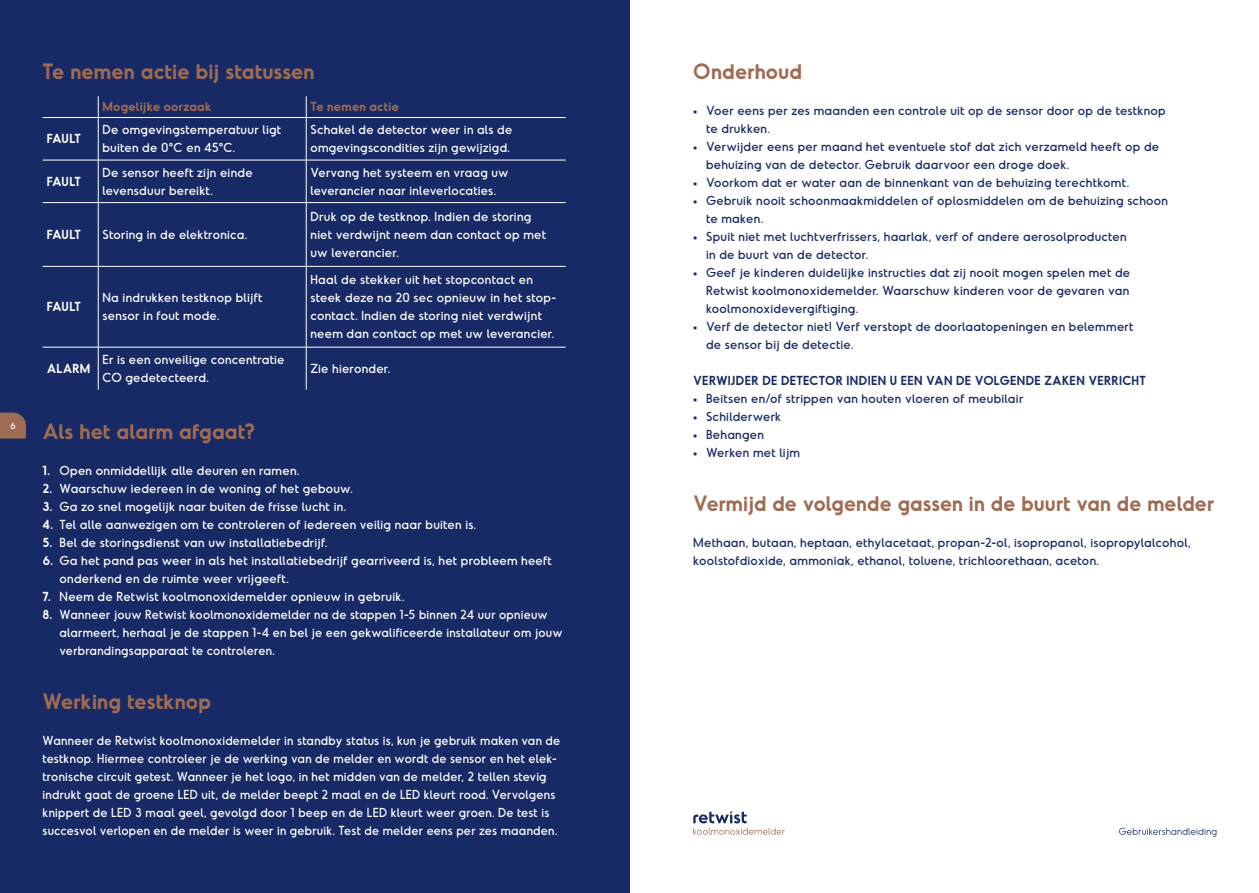
<style>
.page{position:relative;width:1259px;height:893px;background:#fff}
.page>*{position:absolute;margin:0;border:0;box-sizing:border-box;transform-origin:0 0}
.t1{font:600 21px "Odudo";letter-spacing:.005em;color:#9f6c53}
.t2{font:12.3px/18px "Odudo";letter-spacing:.02em;color:#fff}
.t3{font:12.3px/18px "Odudo";letter-spacing:.025em;color:#182a65}
.t4{font:600 12.3px "Odudo";letter-spacing:.025em;color:#182a65}
.t5{font:600 12.3px "Odudo";letter-spacing:.02em;color:#9f6c53}
.t6{font:600 12.3px "Odudo";letter-spacing:-.02em;color:#fff}
.t7{font:9px "Odudo";color:#fff}
.s1{font-weight:600}
</style>
<div class="page">
<div style="left:0;top:0;width:629px;height:893px;background:#182a65"></div>
<svg style="left:98px;top:96px;width:1px;height:21px"></svg>
<svg style="left:306px;top:96px;width:1px;height:21px"></svg>
<hr style="left:43px;top:117px;width:55px;height:1px;background:#fff">
<hr style="left:98px;top:117px;width:208px;height:1px;background:#fff">
<hr style="left:98px;top:118px;width:1px;height:42px;background:#fff">
<hr style="left:306px;top:117px;width:260px;height:1px;background:#fff">
<hr style="left:306px;top:118px;width:1px;height:42px;background:#fff">
<hr style="left:43px;top:160px;width:55px;height:1px;background:#fff">
<hr style="left:98px;top:160px;width:208px;height:1px;background:#fff">
<hr style="left:98px;top:160px;width:1px;height:42px;background:#fff">
<hr style="left:306px;top:160px;width:260px;height:1px;background:#fff">
<hr style="left:306px;top:160px;width:1px;height:42px;background:#fff">
<hr style="left:43px;top:202px;width:55px;height:1px;background:#fff">
<hr style="left:98px;top:202px;width:208px;height:1px;background:#fff">
<hr style="left:98px;top:203px;width:1px;height:63px;background:#fff">
<hr style="left:306px;top:202px;width:260px;height:1px;background:#fff">
<hr style="left:306px;top:203px;width:1px;height:63px;background:#fff">
<hr style="left:43px;top:266px;width:55px;height:1px;background:#fff">
<hr style="left:98px;top:266px;width:208px;height:1px;background:#fff">
<hr style="left:98px;top:267px;width:1px;height:80px;background:#fff">
<hr style="left:306px;top:266px;width:260px;height:1px;background:#fff">
<hr style="left:306px;top:267px;width:1px;height:80px;background:#fff">
<hr style="left:43px;top:347px;width:55px;height:1px;background:#fff">
<hr style="left:98px;top:347px;width:208px;height:1px;background:#fff">
<hr style="left:98px;top:347px;width:1px;height:43px;background:#fff">
<hr style="left:306px;top:347px;width:260px;height:1px;background:#fff">
<hr style="left:306px;top:347px;width:1px;height:43px;background:#fff">
<svg style="left:1119px;top:828px;width:97px;height:9px"></svg>
<svg style="left:0;top:413px;width:26px;height:26px"></svg>
<svg style="left:693px;top:811px;width:92px;height:24px"></svg>
<p class="t7" style="left:10px;top:422px;width:7px">6</p>
<h1 class="t1" style="left:43px;top:62px;width:273px">Te nemen actie bij statussen</h1>
<p class="t5" style="left:102px;top:102px;width:111px">Mogelijke oorzaak</p>
<p class="t5" style="left:310px;top:102px;width:90px">Te nemen actie</p>
<p class="t6" style="left:47px;top:134px;width:36px">FAULT</p>
<p class="t2" style="left:102px;top:122px;width:180px">De omgevingstemperatuur ligt buiten de 0°C en 45°C.</p>
<p class="t2" style="left:310px;top:122px;width:203px">Schakel de detector weer in als de omgevingscondities zijn gewijzigd.</p>
<p class="t6" style="left:47px;top:176px;width:36px">FAULT</p>
<p class="t2" style="left:102px;top:164px;width:152px">De sensor heeft zijn einde levensduur bereikt.</p>
<p class="t2" style="left:310px;top:164px;width:199px">Vervang het systeem en vraag uw leverancier naar inleverlocaties.</p>
<p class="t6" style="left:47px;top:229px;width:36px">FAULT</p>
<p class="t2" style="left:102px;top:227px;width:146px">Storing in de elektronica.</p>
<p class="t2" style="left:310px;top:208px;width:237px">Druk op de testknop. Indien de storing niet verdwijnt neem dan contact op met uw leverancier.</p>
<p class="t6" style="left:47px;top:302px;width:36px">FAULT</p>
<p class="t2" style="left:102px;top:290px;width:161px">Na indrukken testknop blijft sensor in fout mode.</p>
<p class="t2" style="left:310px;top:272px;width:247px">Haal de stekker uit het stopcontact en steek deze na 20 sec opnieuw in het stop&shy;contact. Indien de storing niet verdwijnt neem dan contact op met uw leverancier.</p>
<p class="t6" style="left:47px;top:363px;width:45px">ALARM</p>
<p class="t2" style="left:102px;top:352px;width:184px">Er is een onveilige concentratie<br>CO gedetecteerd.</p>
<p class="t2" style="left:310px;top:361px;width:81px">Zie hieronder.</p>
<h1 class="t1" style="left:43px;top:422px;width:214px">Als het alarm afgaat?</h1>
<p class="t2" style="left:43px;top:462px;width:258px"><span class="s1">1.</span> Open onmiddellijk alle deuren en ramen.</p>
<p class="t2" style="left:43px;top:480px;width:312px"><span class="s1">2.</span> Waarschuw iedereen in de woning of het gebouw.</p>
<p class="t2" style="left:43px;top:498px;width:305px"><span class="s1">3.</span> Ga zo snel mogelijk naar buiten de frisse lucht in.</p>
<p class="t2" style="left:43px;top:516px;width:435px"><span class="s1">4.</span> Tel alle aanwezigen om te controleren of iedereen veilig naar buiten is.</p>
<p class="t2" style="left:43px;top:534px;width:286px"><span class="s1">5.</span> Bel de storingsdienst van uw installatiebedrijf.</p>
<p class="t2" style="left:60px;top:552px;width:494px;text-indent:-17px"><span class="s1">6.</span> Ga het pand pas weer in als het installatiebedrijf gearriveerd is, het probleem heeft onderkend en de ruimte weer vrijgeeft.</p>
<p class="t2" style="left:43px;top:588px;width:363px"><span class="s1">7.</span> Neem de Retwist koolmonoxidemelder opnieuw in gebruik.</p>
<p class="t2" style="left:60px;top:606px;width:504px;text-indent:-17px"><span class="s1">8.</span> Wanneer jouw Retwist koolmonoxidemelder na de stappen 1-5 binnen 24 uur opnieuw alarmeert, herhaal je de stappen 1-4 en bel je een gekwalificeerde installateur om jouw verbrandingsapparaat te controleren.</p>
<h1 class="t1" style="left:43px;top:692px;width:170px">Werking testknop</h1>
<p class="t2" style="left:43px;top:732px;width:519px">Wanneer de Retwist koolmonoxidemelder in standby status is, kun je gebruik maken van de testknop. Hiermee controleer je de werking van de melder en wordt de sensor en het elek&shy;tronische circuit getest. Wanneer je het logo, in het midden van de melder, 2 tellen stevig indrukt gaat de groene LED uit, de melder beept 2 maal en de LED kleurt rood. Vervolgens knippert de LED 3 maal geel, gevolgd door 1 beep en de LED kleurt weer groen. De test is succesvol verlopen en de melder is weer in gebruik. Test de melder eens per zes maanden.</p>
<h1 class="t1" style="left:693px;top:62px;width:110px">Onderhoud</h1>
<p class="t3" style="left:706px;top:102px;width:461px;text-indent:-13px">• Voer eens per zes maanden een controle uit op de sensor door op de testknop te drukken.</p>
<p class="t3" style="left:706px;top:138px;width:454px;text-indent:-13px">• Verwijder eens per maand het eventuele stof dat zich verzameld heeft op de behuizing van de detector. Gebruik daarvoor een droge doek.</p>
<p class="t3" style="left:693px;top:174px;width:437px">• Voorkom dat er water aan de binnenkant van de behuizing terechtkomt.</p>
<p class="t3" style="left:706px;top:192px;width:463px;text-indent:-13px">• Gebruik nooit schoonmaakmiddelen of oplosmiddelen om de behuizing schoon te maken.</p>
<p class="t3" style="left:706px;top:228px;width:422px;text-indent:-13px">• Spuit niet met luchtverfrissers, haarlak, verf of andere aerosolproducten in de buurt van de detector.</p>
<p class="t3" style="left:706px;top:264px;width:426px;text-align:justify;text-indent:-13px">• Geef je kinderen duidelijke instructies dat zij nooit mogen spelen met de Retwist koolmonoxidemelder. Waarschuw kinderen voor de gevaren van koolmonoxidevergiftiging.</p>
<p class="t3" style="left:706px;top:318px;width:429px;text-indent:-13px">• Verf de detector niet! Verf verstopt de doorlaatopeningen en belemmert de sensor bij de detectie.</p>
<p class="t4" style="left:693px;top:375px;width:454px">VERWIJDER DE DETECTOR INDIEN U EEN VAN DE VOLGENDE ZAKEN VERRICHT</p>
<p class="t3" style="left:693px;top:390px;width:331px">• Beitsen en/of strippen van houten vloeren of meubilair</p>
<p class="t3" style="left:693px;top:408px;width:90px">• Schilderwerk</p>
<p class="t3" style="left:693px;top:426px;width:72px">• Behangen</p>
<p class="t3" style="left:693px;top:444px;width:108px">• Werken met lijm</p>
<h1 class="t1" style="left:693px;top:494px;width:522px">Vermijd de volgende gassen in de buurt van de melder</h1>
<p class="t3" style="left:693px;top:534px;width:499px">Methaan, butaan, heptaan, ethylacetaat, propan-2-ol, isopropanol, isopropylalcohol, koolstofdioxide, ammoniak, ethanol, toluene, trichloorethaan, aceton.</p>
</div>
